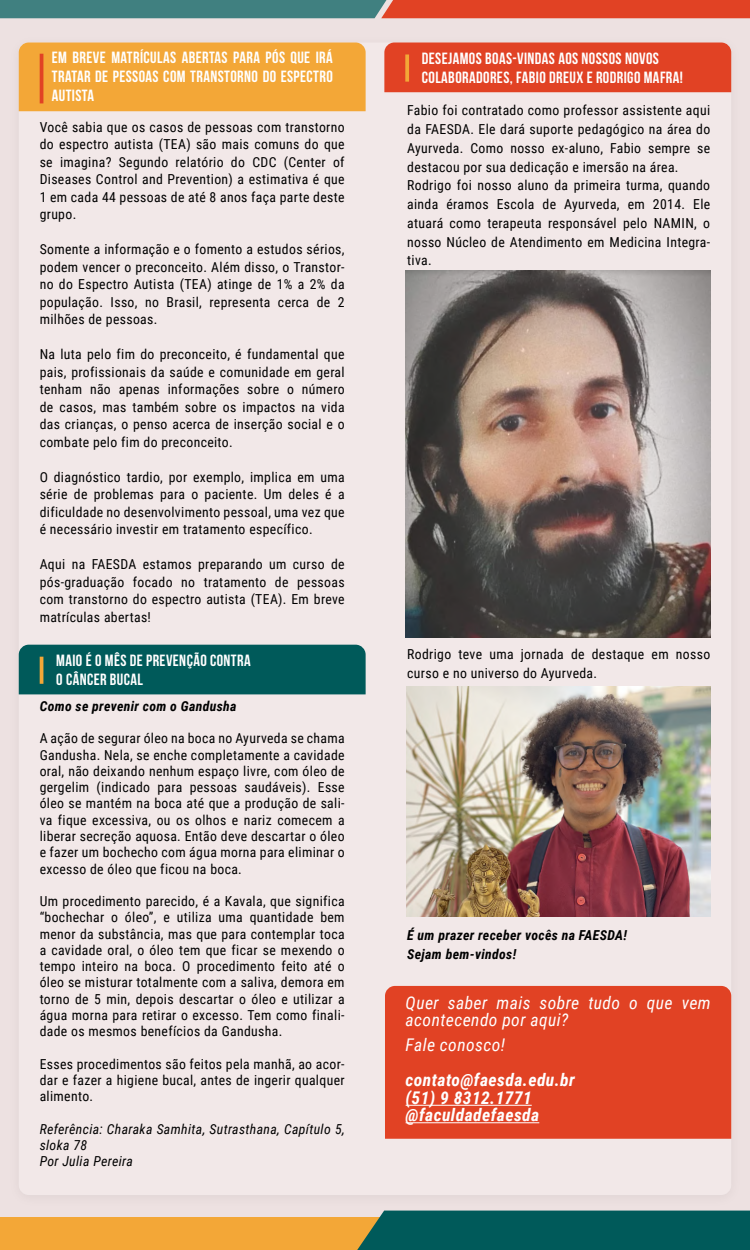
<style>
.page{position:relative;width:750px;height:1250px;background:#ede1e1}
.page>*{position:absolute;margin:0;border:0;box-sizing:border-box;transform-origin:0 0}
.t1{font:italic 17.5px/17.5px "Roboto Condensed";letter-spacing:.025em;color:#fff}
.t2{font:italic 700 17.5px/17.5px "Roboto Condensed";letter-spacing:.025em;color:#fff}
.t3{font:700 16.25px/18.8px "Bebas Neue";letter-spacing:.025em;color:#fff}
.t4{font:13.75px/17.5px "Roboto Condensed";letter-spacing:.025em;color:#000;text-align:justify}
.t5{font:italic 700 13.75px/18.8px "Roboto Condensed";letter-spacing:.025em;color:#000}
.t6{font:italic 13.75px/16.2px "Roboto Condensed";letter-spacing:.025em;color:#000}
</style>
<div class="page">
<div style="left:0;top:1218px;width:414px;height:32px;background:#f3a737"></div>
<div style="left:357px;top:1211px;width:393px;height:39px;background:#005a5a"></div>
<svg style="left:0;top:0;width:750px;height:18px;background:#8f6254"></svg>
<div style="left:19px;top:42px;width:712px;height:1153px;background:#f2e8e8;border-radius:10px"></div>
<div style="left:19px;top:42px;width:347px;height:69px;background:#f3a737"></div>
<hr style="left:40px;top:54px;width:3px;height:49px;background:#e14224">
<img style="left:407px;top:687px;width:304px;height:229px">
<img style="left:405px;top:270px;width:305px;height:368px">
<div style="left:384px;top:42px;width:347px;height:50px;background:#e14224"></div>
<svg style="left:405px;top:54px;width:4px;height:28px"></svg>
<div style="left:19px;top:645px;width:347px;height:49px;background:#005a5a"></div>
<hr style="left:40px;top:657px;width:3px;height:27px;background:#f3a737">
<div style="left:385px;top:986px;width:346px;height:153px;background:#e14224"></div>
<hr style="left:406px;top:1105px;width:126px;height:1px;background:#fff">
<hr style="left:406px;top:1122px;width:133px;height:1px;background:#fff">
<p class="t3" style="left:52px;top:48px;width:282px;text-align:justify">EM BREVE MATRÍCULAS ABERTAS PARA PÓS QUE IRÁ TRATAR DE PESSOAS COM TRANSTORNO DO ESPECTRO AUTISTA</p>
<p class="t4" style="left:40px;top:117px;width:307px">Você sabia que os casos de pessoas com transtorno do espectro autista (TEA) são mais comuns do que se imagina? Segundo relatório do CDC (Center of Diseases Control and Prevention) a estimativa é que 1 em cada 44 pessoas de até 8 anos faça parte deste grupo.</p>
<p class="t4" style="left:40px;top:240px;width:307px">Somente a informação e o fomento a estudos sérios, podem vencer o preconceito. Além disso, o Transtor&shy;no do Espectro Autista (TEA) atinge de 1% a 2% da população. Isso, no Brasil, representa cerca de 2 milhões de pessoas.</p>
<p class="t4" style="left:40px;top:345px;width:307px">Na luta pelo fim do preconceito, é fundamental que pais, profissionais da saúde e comunidade em geral tenham não apenas informações sobre o número de casos, mas também sobre os impactos na vida das crianças, o penso acerca de inserção social e o combate pelo fim do preconceito.</p>
<p class="t4" style="left:40px;top:467px;width:306px">O diagnóstico tardio, por exemplo, implica em uma série de problemas para o paciente. Um deles é a dificuldade no desenvolvimento pessoal, uma vez que é necessário investir em tratamento específico.</p>
<p class="t4" style="left:40px;top:555px;width:307px">Aqui na FAESDA estamos preparando um curso de pós-graduação focado no tratamento de pessoas com transtorno do espectro autista (TEA). Em breve matrículas abertas!</p>
<p class="t3" style="left:56px;top:651px;width:196px">MAIO É O MÊS DE PREVENÇÃO CONTRA<br>O CÂNCER BUCAL</p>
<p class="t5" style="left:40px;top:696px;width:198px">Como se prevenir com o Gandusha</p>
<p class="t4" style="left:40px;top:730px;width:307px;line-height:16.2px">A ação de segurar óleo na boca no Ayurveda se chama Gandusha. Nela, se enche completamente a cavidade oral, não deixando nenhum espaço livre, com óleo de gergelim (indicado para pessoas saudáveis). Esse óleo se mantém na boca até que a produção de sali&shy;va fique excessiva, ou os olhos e nariz comecem a liberar secreção aquosa. Então deve descartar o óleo e fazer um bochecho com água morna para eliminar o excesso de óleo que ficou na boca.</p>
<p class="t4" style="left:40px;top:892px;width:306px;line-height:16.2px">Um procedimento parecido, é a Kavala, que significa “bochechar o óleo”, e utiliza uma quantidade bem menor da substância, mas que para contemplar toca a cavidade oral, o óleo tem que ficar se mexendo o tempo inteiro na boca. O procedimento feito até o óleo se misturar totalmente com a saliva, demora em torno de 5 min, depois descartar o óleo e utilizar a água morna para retirar o excesso. Tem como finali&shy;dade os mesmos benefícios da Gandusha.</p>
<p class="t4" style="left:40px;top:1055px;width:306px;line-height:16.2px">Esses procedimentos são feitos pela manhã, ao acor&shy;dar e fazer a higiene bucal, antes de ingerir qualquer alimento.</p>
<p class="t6" style="left:40px;top:1120px;width:307px">Referência: Charaka Samhita, Sutrasthana, Capítulo 5, sloka 78<br>Por Julia Pereira</p>
<p class="t3" style="left:422px;top:49px;width:263px">DESEJAMOS BOAS-VINDAS AOS NOSSOS NOVOS<br>COLABORADORES, FABIO DREUX E RODRIGO MAFRA!</p>
<p class="t4" style="left:407px;top:101px;width:305px;line-height:18.8px;text-align:left">Fabio foi contratado como professor assistente aqui da FAESDA. Ele dará suporte pedagógico na área do Ayurveda. Como nosso ex-aluno, Fabio sempre se destacou por sua dedicação e imersão na área.<br>Rodrigo foi nosso aluno da primeira turma, quando ainda éramos Escola de Ayurveda, em 2014. Ele atuará como terapeuta responsável pelo NAMIN, o nosso Núcleo de Atendimento em Medicina Integra&shy;tiva.</p>
<p class="t4" style="left:407px;top:644px;width:305px;line-height:18.8px">Rodrigo teve uma jornada de destaque em nosso curso e no universo do Ayurveda.</p>
<p class="t5" style="left:407px;top:926px;width:221px">É um prazer receber vocês na FAESDA!<br>Sejam bem-vindos!</p>
<p class="t1" style="left:406px;top:993px;width:307px">Quer saber mais sobre tudo o que vem acontecendo por aqui?</p>
<p class="t1" style="left:406px;top:1036px;width:101px">Fale conosco!</p>
<p class="t2" style="left:406px;top:1071px;width:171px">contato@faesda.edu.br (51) 9 8312.1771 @faculdadefaesda</p>
</div>
